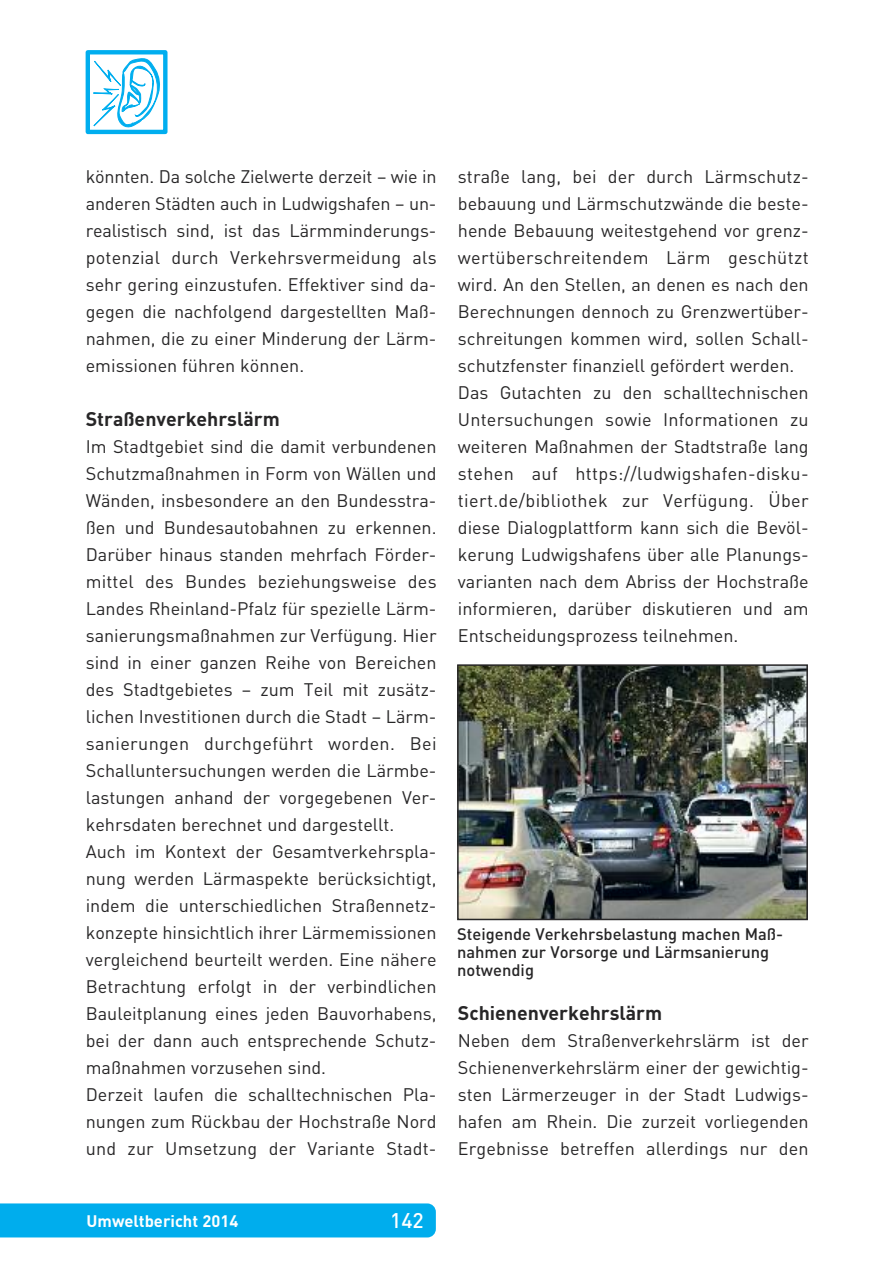
<style>
.page{position:relative;width:893px;height:1263px;background:#fff}
.page>*{position:absolute;margin:0;border:0;box-sizing:border-box;transform-origin:0 0}
.t1{font:500 21px "DIN Offc";color:#fff}
.t2{font:700 19.5px "DIN Offc";color:#272627}
.t3{font:18px/27px "DIN Offc";color:#272627;text-align:justify}
.t4{font:500 16.5px/18px "DIN Offc";color:#272627}
.t5{font:700 16.5px "DIN Offc";color:#fff}
</style>
<div class="page">
<div style="left:0;top:1203px;width:436px;height:34px;background:#00aded"></div>
<div style="left:86px;top:50px;width:82px;height:84px;border:4px solid #00aeef"></div>
<svg style="left:86px;top:50px;width:75px;height:84px"></svg>
<img style="left:460px;top:667px;width:345px;height:250px">
<div style="left:457px;top:664px;width:351px;height:256px;border:2px solid #272627"></div>
<p class="t3" style="left:86px;top:163px;width:352px">könnten. Da solche Zielwerte derzeit – wie in anderen Städten auch in Ludwigshafen – un&shy;realistisch sind, ist das Lärmminderungs&shy;potenzial durch Verkehrsvermeidung als sehr gering einzustufen. Effektiver sind da&shy;gegen die nachfolgend dargestellten Maß&shy;nahmen, die zu einer Minderung der Lärm&shy;emissionen führen können.</p>
<p class="t2" style="left:86px;top:406px;width:195px">Straßenverkehrslärm</p>
<p class="t3" style="left:86px;top:433px;width:352px;text-align:left">Im Stadtgebiet sind die damit verbundenen Schutzmaßnahmen in Form von Wällen und Wänden, insbesondere an den Bundesstra&shy;ßen und Bundesautobahnen zu erkennen.<br>Darüber hinaus standen mehrfach Förder&shy;mittel des Bundes beziehungsweise des Landes Rheinland-Pfalz für spezielle Lärm&shy;sanierungsmaßnahmen zur Verfügung. Hier sind in einer ganzen Reihe von Bereichen des Stadtgebietes – zum Teil mit zusätz&shy;lichen Investitionen durch die Stadt – Lärm&shy;sanierungen durchgeführt worden. Bei Schalluntersuchungen werden die Lärmbe&shy;lastungen anhand der vorgegebenen Ver&shy;kehrsdaten berechnet und dargestellt.<br>Auch im Kontext der Gesamtverkehrspla&shy;nung werden Lärmaspekte berücksichtigt, indem die unterschiedlichen Straßennetz&shy;konzepte hinsichtlich ihrer Lärmemissionen vergleichend beurteilt werden. Eine nähere Betrachtung erfolgt in der verbindlichen Bauleitplanung eines jeden Bauvorhabens, bei der dann auch entsprechende Schutz&shy;maßnahmen vorzusehen sind.<br>Derzeit laufen die schalltechnischen Pla&shy;nungen zum Rückbau der Hochstraße Nord und zur Umsetzung der Variante Stadt-</p>
<p class="t3" style="left:458px;top:163px;width:352px;text-align:left">straße lang, bei der durch Lärmschutz&shy;bebauung und Lärmschutzwände die beste&shy;hende Bebauung weitestgehend vor grenz&shy;wertüberschreitendem Lärm geschützt wird. An den Stellen, an denen es nach den Berechnungen dennoch zu Grenzwertüber&shy;schreitungen kommen wird, sollen Schall&shy;schutzfenster finanziell gefördert werden.<br>Das Gutachten zu den schalltechnischen Untersuchungen sowie Informationen zu weiteren Maßnahmen der Stadtstraße lang stehen auf https://ludwigshafen-disku&shy;tiert.de/bibliothek zur Verfügung. Über diese Dialogplattform kann sich die Bevöl&shy;kerung Ludwigshafens über alle Planungs&shy;varianten nach dem Abriss der Hochstraße informieren, darüber diskutieren und am Entscheidungsprozess teilnehmen.</p>
<p class="t4" style="left:457px;top:925px;width:328px">Steigende Verkehrsbelastung machen Maß&shy;nahmen zur Vorsorge und Lärmsanierung notwendig</p>
<p class="t2" style="left:458px;top:1000px;width:206px">Schienenverkehrslärm</p>
<p class="t3" style="left:458px;top:1027px;width:352px">Neben dem Straßenverkehrslärm ist der Schienenverkehrslärm einer der gewichtig&shy;sten Lärmerzeuger in der Stadt Ludwigs&shy;hafen am Rhein. Die zurzeit vorliegenden Ergebnisse betreffen allerdings nur den</p>
<p class="t5" style="left:87px;top:1210px;width:153px">Umweltbericht 2014</p>
<p class="t1" style="left:390px;top:1207px;width:35px">142</p>
</div>
